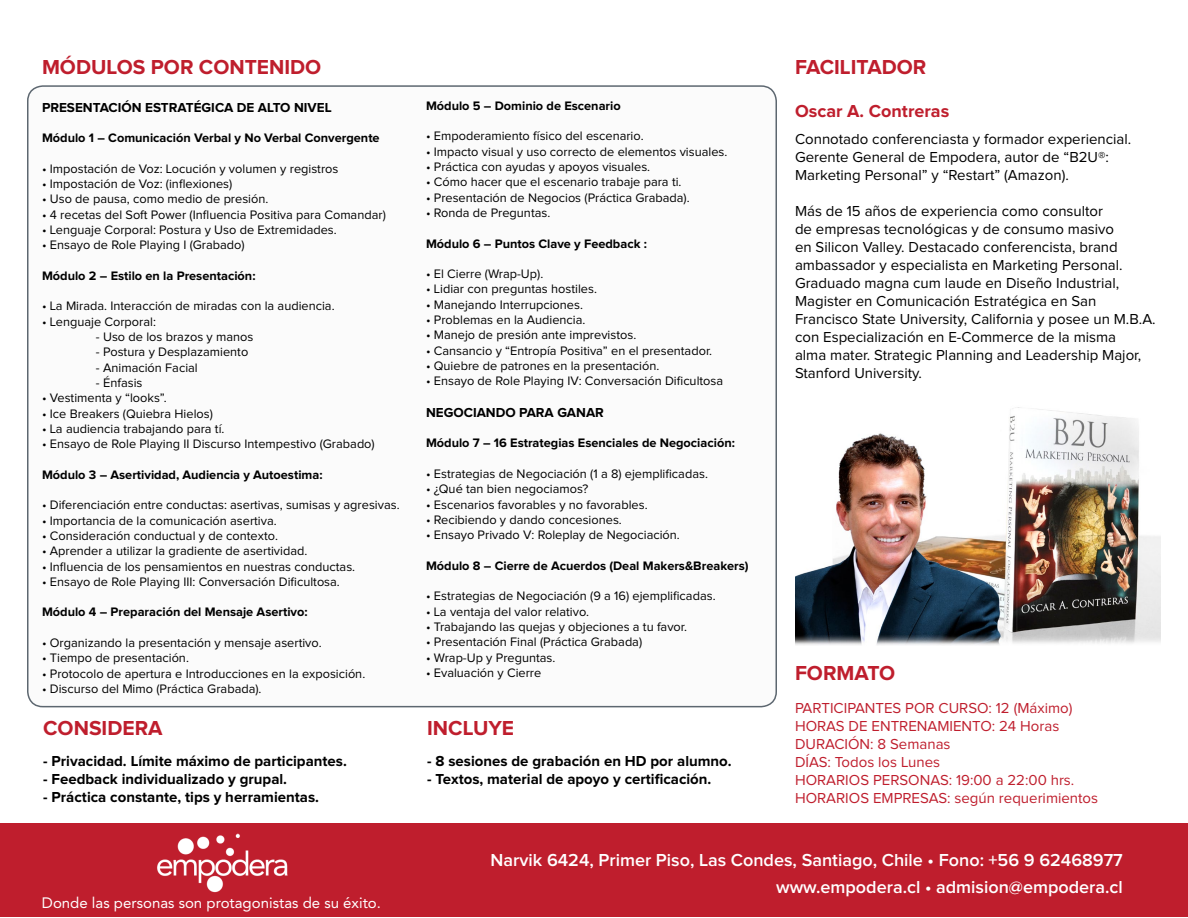
<style>
.page{position:relative;width:1188px;height:918px;background:#fff}
.page>*{position:absolute;margin:0;border:0;box-sizing:border-box;transform-origin:0 0}
.t1{font:700 21px "Proxima Nova";color:#bf1e2d}
.t2{font:600 18px/27px "Proxima Nova";color:#fff;text-align:right}
.t3{font:700 18px "Proxima Nova";color:#bf1e2d}
.t4{font:15px/18px "Proxima Nova";color:#000}
.t5{font:700 15px "Proxima Nova";color:#000}
.t6{font:15px/18px "Proxima Nova";color:#bf1e2d}
.t7{font:15px "Avenir LT Std";color:#fff}
.t8{font:700 13.5px "Proxima Nova";color:#000}
.t9{font:12.75px "Proxima Nova";color:#000}
.t10{font:700 12.75px "Proxima Nova";color:#000}
</style>
<div class="page">
<div style="left:28px;top:86px;width:748px;height:621px;background:#fbfbfb;border-radius:15px"></div>
<div style="left:1px;top:824px;width:1187px;height:93px;background:#bf1e2d"></div>
<img style="left:157px;top:833px;width:131px;height:60px">
<img style="left:795px;top:407px;width:366px;height:238px">
<h1 class="t1" style="left:42px;top:57px;width:281px">MÓDULOS POR CONTENIDO</h1>
<p class="t8" style="left:42px;top:101px;width:291px">PRESENTACIÓN ESTRATÉGICA DE ALTO NIVEL</p>
<p class="t10" style="left:42px;top:132px;width:339px">Módulo 1 – Comunicación Verbal y No Verbal Convergente</p>
<p class="t9" style="left:42px;top:163px;width:298px">• Impostación de Voz: Locución y volumen y registros</p>
<p class="t9" style="left:42px;top:178px;width:192px">• Impostación de Voz: (inflexiones)</p>
<p class="t9" style="left:42px;top:193px;width:228px">• Uso de pausa, como medio de presión.</p>
<p class="t9" style="left:42px;top:209px;width:345px">• 4 recetas del Soft Power (Influencia Positiva para Comandar)</p>
<p class="t9" style="left:42px;top:224px;width:296px">• Lenguaje Corporal: Postura y Uso de Extremidades.</p>
<p class="t9" style="left:42px;top:239px;width:204px">• Ensayo de Role Playing I (Grabado)</p>
<p class="t10" style="left:42px;top:270px;width:215px">Módulo 2 – Estilo en la Presentación:</p>
<p class="t9" style="left:42px;top:300px;width:294px">• La Mirada. Interacción de miradas con la audiencia.</p>
<p class="t9" style="left:42px;top:316px;width:115px">• Lenguaje Corporal:</p>
<p class="t9" style="left:96px;top:331px;width:159px">- Uso de los brazos y manos</p>
<p class="t9" style="left:96px;top:346px;width:154px">- Postura y Desplazamiento</p>
<p class="t9" style="left:96px;top:362px;width:103px">- Animación Facial</p>
<p class="t9" style="left:96px;top:377px;width:48px">- Énfasis</p>
<p class="t9" style="left:42px;top:392px;width:126px">• Vestimenta y “looks”.</p>
<p class="t9" style="left:42px;top:407px;width:172px">• Ice Breakers (Quiebra Hielos)</p>
<p class="t9" style="left:42px;top:423px;width:184px">• La audiencia trabajando para tí.</p>
<p class="t9" style="left:42px;top:438px;width:334px">• Ensayo de Role Playing II Discurso Intempestivo (Grabado)</p>
<p class="t10" style="left:42px;top:469px;width:282px">Módulo 3 – Asertividad, Audiencia y Autoestima:</p>
<p class="t9" style="left:42px;top:499px;width:359px">• Diferenciación entre conductas: asertivas, sumisas y agresivas.</p>
<p class="t9" style="left:42px;top:515px;width:236px">• Importancia de la comunicación asertiva.</p>
<p class="t9" style="left:42px;top:530px;width:237px">• Consideración conductual y de contexto.</p>
<p class="t9" style="left:42px;top:545px;width:267px">• Aprender a utilizar la gradiente de asertividad.</p>
<p class="t9" style="left:42px;top:560px;width:315px">• Influencia de los pensamientos en nuestras conductas.</p>
<p class="t9" style="left:42px;top:576px;width:299px">• Ensayo de Role Playing III: Conversación Dificultosa.</p>
<p class="t10" style="left:42px;top:606px;width:267px">Módulo 4 – Preparación del Mensaje Asertivo:</p>
<p class="t9" style="left:42px;top:637px;width:281px">• Organizando la presentación y mensaje asertivo.</p>
<p class="t9" style="left:42px;top:652px;width:148px">• Tiempo de presentación.</p>
<p class="t9" style="left:42px;top:668px;width:325px">• Protocolo de apertura e Introducciones en la exposición.</p>
<p class="t9" style="left:42px;top:683px;width:221px">• Discurso del Mimo (Práctica Grabada).</p>
<h1 class="t1" style="left:43px;top:718px;width:121px">CONSIDERA</h1>
<p class="t5" style="left:43px;top:754px;width:305px">- Privacidad. Límite máximo de participantes.</p>
<p class="t5" style="left:43px;top:772px;width:245px">- Feedback individualizado y grupal.</p>
<p class="t5" style="left:43px;top:790px;width:277px">- Práctica constante, tips y herramientas.</p>
<p class="t7" style="left:42px;top:894px;width:341px">Donde las personas son protagonistas de su éxito.</p>
<p class="t10" style="left:426px;top:100px;width:196px">Módulo 5 – Dominio de Escenario</p>
<p class="t9" style="left:426px;top:130px;width:219px">• Empoderamiento físico del escenario.</p>
<p class="t9" style="left:426px;top:146px;width:303px">• Impacto visual y uso correcto de elementos visuales.</p>
<p class="t9" style="left:426px;top:161px;width:226px">• Práctica con ayudas y apoyos visuales.</p>
<p class="t9" style="left:426px;top:176px;width:257px">• Cómo hacer que el escenario trabaje para ti.</p>
<p class="t9" style="left:426px;top:192px;width:265px">• Presentación de Negocios (Práctica Grabada).</p>
<p class="t9" style="left:426px;top:207px;width:126px">• Ronda de Preguntas.</p>
<p class="t10" style="left:426px;top:238px;width:222px">Módulo 6 – Puntos Clave y Feedback :</p>
<p class="t9" style="left:426px;top:268px;width:119px">• El Cierre (Wrap-Up).</p>
<p class="t9" style="left:426px;top:283px;width:173px">• Lidiar con preguntas hostiles.</p>
<p class="t9" style="left:426px;top:299px;width:159px">• Manejando Interrupciones.</p>
<p class="t9" style="left:426px;top:314px;width:161px">• Problemas en la Audiencia.</p>
<p class="t9" style="left:426px;top:329px;width:212px">• Manejo de presión ante imprevistos.</p>
<p class="t9" style="left:426px;top:345px;width:288px">• Cansancio y “Entropía Positiva” en el presentador.</p>
<p class="t9" style="left:426px;top:360px;width:235px">• Quiebre de patrones en la presentación.</p>
<p class="t9" style="left:426px;top:375px;width:299px">• Ensayo de Role Playing IV: Conversación Dificultosa</p>
<p class="t8" style="left:426px;top:406px;width:179px">NEGOCIANDO PARA GANAR</p>
<p class="t10" style="left:426px;top:437px;width:310px">Módulo 7 – 16 Estrategias Esenciales de Negociación:</p>
<p class="t9" style="left:426px;top:468px;width:283px">• Estrategias de Negociación (1 a 8) ejemplificadas.</p>
<p class="t9" style="left:426px;top:483px;width:164px">• ¿Qué tan bien negociamos?</p>
<p class="t9" style="left:426px;top:499px;width:223px">• Escenarios favorables y no favorables.</p>
<p class="t9" style="left:426px;top:514px;width:197px">• Recibiendo y dando concesiones.</p>
<p class="t9" style="left:426px;top:529px;width:255px">• Ensayo Privado V: Roleplay de Negociación.</p>
<p class="t10" style="left:426px;top:560px;width:324px">Módulo 8 – Cierre de Acuerdos (Deal Makers&amp;Breakers)</p>
<p class="t9" style="left:426px;top:590px;width:291px">• Estrategias de Negociación (9 a 16) ejemplificadas.</p>
<p class="t9" style="left:426px;top:606px;width:165px">• La ventaja del valor relativo.</p>
<p class="t9" style="left:426px;top:621px;width:263px">• Trabajando las quejas y objeciones a tu favor.</p>
<p class="t9" style="left:426px;top:636px;width:218px">• Presentación Final (Práctica Grabada)</p>
<p class="t9" style="left:426px;top:652px;width:131px">• Wrap-Up y Preguntas.</p>
<p class="t9" style="left:426px;top:667px;width:117px">• Evaluación y Cierre</p>
<h1 class="t1" style="left:427px;top:718px;width:89px">INCLUYE</h1>
<p class="t5" style="left:427px;top:754px;width:306px">- 8 sesiones de grabación en HD por alumno.</p>
<p class="t5" style="left:427px;top:772px;width:286px">- Textos, material de apoyo y certificación.</p>
<h1 class="t1" style="left:795px;top:57px;width:133px">FACILITADOR</h1>
<h2 class="t3" style="left:795px;top:103px;width:156px">Oscar A. Contreras</h2>
<p class="t4" style="left:795px;top:131px;width:338px">Connotado conferenciasta y formador experiencial.<br>Gerente General de Empodera, autor de “B2U®:<br>Marketing Personal” y “Restart” (Amazon).</p>
<p class="t4" style="left:795px;top:203px;width:362px">Más de 15 años de experiencia como consultor<br>de empresas tecnológicas y de consumo masivo<br>en Silicon Valley. Destacado conferencista, brand ambassador y especialista en Marketing Personal.<br>Graduado magna cum laude en Diseño Industrial, Magister en Comunicación Estratégica en San Francisco State University, California y posee un M.B.A. con Especialización en E-Commerce de la misma<br>alma mater. Strategic Planning and Leadership Major, Stanford University.</p>
<h1 class="t1" style="left:795px;top:664px;width:102px">FORMATO</h1>
<p class="t6" style="left:795px;top:700px;width:305px">PARTICIPANTES POR CURSO: 12 (Máximo)<br>HORAS DE ENTRENAMIENTO: 24 Horas<br>DURACIÓN: 8 Semanas<br>DÍAS: Todos los Lunes<br>HORARIOS PERSONAS: 19:00 a 22:00 hrs.<br>HORARIOS EMPRESAS: según requerimientos</p>
<h2 class="t2" style="left:491px;top:847px;width:634px">Narvik 6424, Primer Piso, Las Condes, Santiago, Chile • Fono: +56 9 62468977 www.empodera.cl • admision@empodera.cl</h2>
</div>
